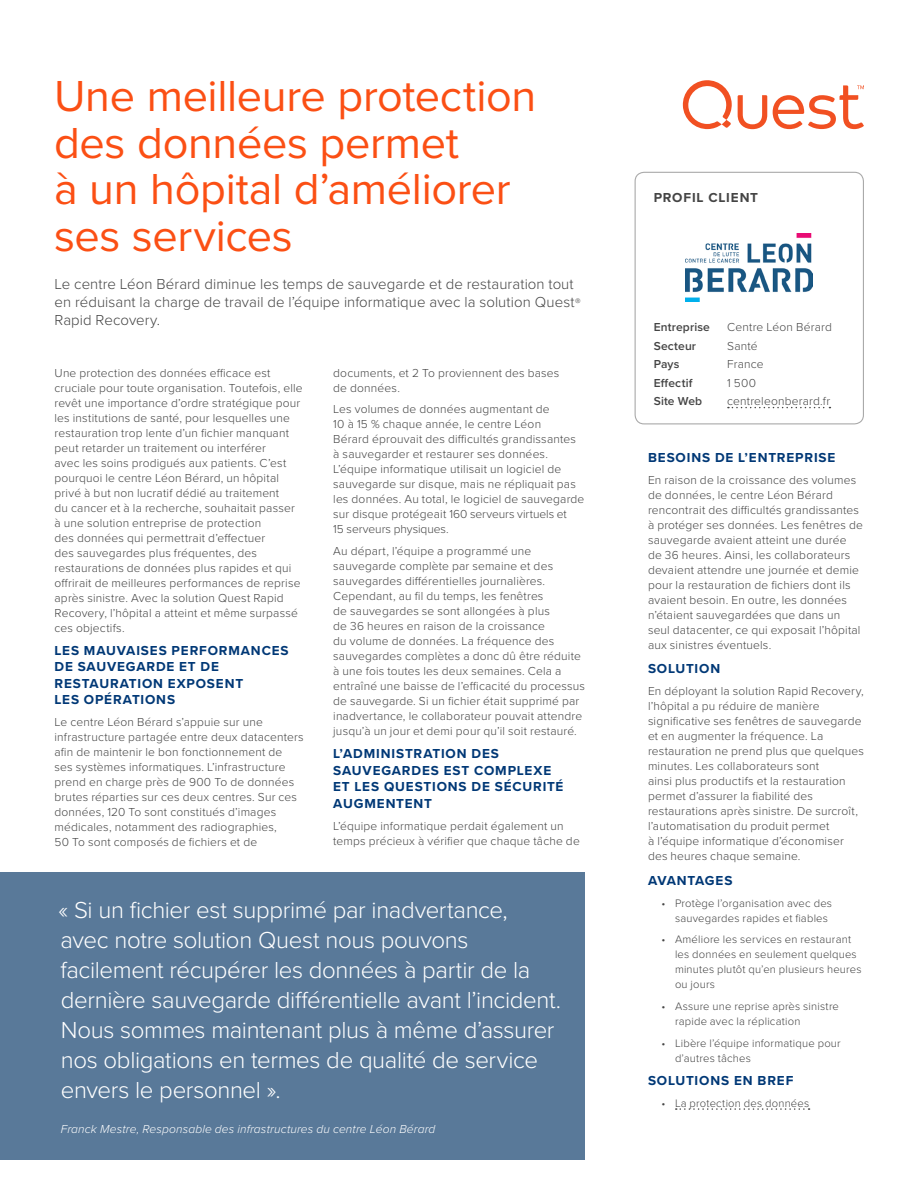
<style>
.page{position:relative;width:918px;height:1188px;background:#fff}
.page>*{position:absolute;margin:0;border:0;box-sizing:border-box;transform-origin:0 0}
._01_Headline_27{font:45px/46.5px "Proxima Nova";letter-spacing:-.005em;color:#fb4f14}
._15_Callout_Box_Larg{font:300 24px/30px "Proxima Nova";letter-spacing:-.015em;color:#fff}
._04_Subhead{font:300 15px/18px "Proxima Nova";letter-spacing:.005em;color:#444}
._05_Section_Heading{font:700 13.5px/16.5px "Proxima Nova";letter-spacing:.065em;color:#003876}
._05_Section_Heading-2{font:700 13.5px "Proxima Nova";letter-spacing:.065em;color:#444}
._05_Section_Heading-3{font:700 13.5px "Proxima Nova";letter-spacing:.045em;color:#003876}
._20_Body_Text_8{font:300 12px/15px "Proxima Nova";letter-spacing:.015em;color:#444}
._17_Callout_Box_Byli{font:italic 300 12px "Proxima Nova";letter-spacing:.01em;color:#fff}
._20_Body_Text_8-2{font:600 12px "Proxima Nova";letter-spacing:.015em;color:#444}
.t1{font:300 11.25px/15px "Proxima Nova";letter-spacing:.015em;color:#444}
.s1{font-size:11.25px}
</style>
<div class="page">
<svg style="left:738px;top:95px;width:29px;height:34px"></svg>
<svg style="left:683px;top:80px;width:49px;height:49px"></svg>
<svg style="left:773px;top:85px;width:91px;height:44px"></svg>
<div style="left:0;top:872px;width:585px;height:288px;background:#597999"></div>
<svg style="left:676px;top:1108px;width:134px;height:2px"></svg>
<svg style="left:728px;top:407px;width:102px;height:1px"></svg>
<div style="left:635px;top:172px;width:229px;height:252px;border:1px solid #aaa;border-radius:9px"></div>
<img style="left:686px;top:233px;width:127px;height:69px">
<p class="_01_Headline_27" style="left:54px;top:71px;width:484px">Une meilleure protection des données permet<br>à un hôpital d’améliorer ses services</p>
<p class="_04_Subhead" style="left:55px;top:275px;width:528px">Le centre Léon Bérard diminue les temps de sauvegarde et de restauration tout en réduisant la charge de travail de l’équipe informatique avec la solution Quest<span class="s1">®<br></span>Rapid Recovery.</p>
<p class="_20_Body_Text_8" style="left:55px;top:365px;width:250px">Une protection des données efficace est cruciale pour toute organisation. Toutefois, elle revêt une importance d’ordre stratégique pour les institutions de santé, pour lesquelles une restauration trop lente d’un fichier manquant peut retarder un traitement ou interférer<br>avec les soins prodigués aux patients. C’est pourquoi le centre Léon Bérard, un hôpital privé à but non lucratif dédié au traitement<br>du cancer et à la recherche, souhaitait passer à une solution entreprise de protection<br>des données qui permettrait d’effectuer<br>des sauvegardes plus fréquentes, des restaurations de données plus rapides et qui offrirait de meilleures performances de reprise après sinistre. Avec la solution Quest Rapid Recovery, l’hôpital a atteint et même surpassé ces objectifs.</p>
<p class="_05_Section_Heading" style="left:55px;top:642px;width:236px">LES MAUVAISES PERFORMANCES<br>DE SAUVEGARDE ET DE<br>RESTAURATION EXPOSENT<br>LES OPÉRATIONS</p>
<p class="_20_Body_Text_8" style="left:55px;top:714px;width:251px">Le centre Léon Bérard s’appuie sur une infrastructure partagée entre deux datacenters afin de maintenir le bon fonctionnement de<br>ses systèmes informatiques. L’infrastructure prend en charge près de 900 To de données brutes réparties sur ces deux centres. Sur ces données, 120 To sont constitués d’images médicales, notamment des radiographies,<br>50 To sont composés de fichiers et de</p>
<p class="_20_Body_Text_8" style="left:333px;top:365px;width:228px">documents, et 2 To proviennent des bases de données.</p>
<p class="_20_Body_Text_8" style="left:333px;top:401px;width:253px">Les volumes de données augmentant de<br>10 à 15 % chaque année, le centre Léon<br>Bérard éprouvait des difficultés grandissantes à sauvegarder et restaurer ses données.<br>L’équipe informatique utilisait un logiciel de sauvegarde sur disque, mais ne répliquait pas les données. Au total, le logiciel de sauvegarde sur disque protégeait 160 serveurs virtuels et<br>15 serveurs physiques.</p>
<p class="_20_Body_Text_8" style="left:333px;top:543px;width:253px">Au départ, l’équipe a programmé une sauvegarde complète par semaine et des sauvegardes différentielles journalières.<br>Cependant, au fil du temps, les fenêtres<br>de sauvegardes se sont allongées à plus<br>de 36 heures en raison de la croissance<br>du volume de données. La fréquence des sauvegardes complètes a donc dû être réduite à une fois toutes les deux semaines. Cela a entraîné une baisse de l’efficacité du processus de sauvegarde. Si un fichier était supprimé par inadvertance, le collaborateur pouvait attendre jusqu’à un jour et demi pour qu’il soit restauré.</p>
<p class="_05_Section_Heading" style="left:333px;top:745px;width:232px">L’ADMINISTRATION DES<br>SAUVEGARDES EST COMPLEXE<br>ET LES QUESTIONS DE SÉCURITÉ<br>AUGMENTENT</p>
<p class="_20_Body_Text_8" style="left:333px;top:818px;width:248px">L’équipe informatique perdait également un temps précieux à vérifier que chaque tâche de</p>
<p class="_15_Callout_Box_Larg" style="left:59px;top:894px;width:504px">« Si un fichier est supprimé par inadvertance, avec notre solution Quest nous pouvons facilement récupérer les données à partir de la dernière sauvegarde différentielle avant l’incident.<br>Nous sommes maintenant plus à même d’assurer nos obligations en termes de qualité de service envers le personnel ».</p>
<p class="_17_Callout_Box_Byli" style="left:61px;top:1120px;width:376px">Franck Mestre, Responsable des infrastructures du centre Léon Bérard</p>
<p class="_05_Section_Heading-2" style="left:654px;top:187px;width:106px">PROFIL CLIENT</p>
<p class="_20_Body_Text_8-2" style="left:654px;top:318px;width:58px">Entreprise</p>
<p class="_20_Body_Text_8" style="left:727px;top:319px;width:106px">Centre Léon Bérard</p>
<p class="_20_Body_Text_8-2" style="left:654px;top:337px;width:44px">Secteur</p>
<p class="_20_Body_Text_8" style="left:727px;top:338px;width:32px">Santé</p>
<p class="_20_Body_Text_8-2" style="left:654px;top:355px;width:27px">Pays</p>
<p class="_20_Body_Text_8" style="left:727px;top:356px;width:38px">France</p>
<p class="_20_Body_Text_8-2" style="left:654px;top:374px;width:40px">Effectif</p>
<p class="_20_Body_Text_8" style="left:727px;top:375px;width:30px">1 500</p>
<p class="_20_Body_Text_8-2" style="left:654px;top:392px;width:50px">Site Web</p>
<p class="_20_Body_Text_8" style="left:727px;top:393px;width:105px">centreleonberard.fr</p>
<p class="_05_Section_Heading" style="left:648px;top:449px;width:189px">BESOINS DE L’ENTREPRISE</p>
<p class="_20_Body_Text_8" style="left:648px;top:472px;width:216px">En raison de la croissance des volumes de données, le centre Léon Bérard rencontrait des difficultés grandissantes à protéger ses données. Les fenêtres de sauvegarde avaient atteint une durée de 36 heures. Ainsi, les collaborateurs devaient attendre une journée et demie pour la restauration de fichiers dont ils avaient besoin. En outre, les données n’étaient sauvegardées que dans un seul datacenter, ce qui exposait l’hôpital aux sinistres éventuels.</p>
<p class="_05_Section_Heading" style="left:648px;top:660px;width:74px">SOLUTION</p>
<p class="_20_Body_Text_8" style="left:648px;top:683px;width:218px">En déployant la solution Rapid Recovery, l’hôpital a pu réduire de manière significative ses fenêtres de sauvegarde et en augmenter la fréquence. La restauration ne prend plus que quelques minutes. Les collaborateurs sont<br>ainsi plus productifs et la restauration permet d’assurer la fiabilité des restaurations après sinistre. De surcroît, l’automatisation du produit permet<br>à l’équipe informatique d’économiser des heures chaque semaine.</p>
<p class="_05_Section_Heading-3" style="left:648px;top:870px;width:86px">AVANTAGES</p>
<p class="t1" style="left:675px;top:895px;width:159px;text-indent:-14px">• Protège l’organisation avec des sauvegardes rapides et fiables</p>
<p class="t1" style="left:675px;top:932px;width:188px;text-indent:-14px">• Améliore les services en restaurant les données en seulement quelques minutes plutôt qu’en plusieurs heures ou jours</p>
<p class="t1" style="left:675px;top:998px;width:166px;text-indent:-14px">• Assure une reprise après sinistre rapide avec la réplication</p>
<p class="t1" style="left:675px;top:1035px;width:167px;text-indent:-14px">• Libère l’équipe informatique pour d’autres tâches</p>
<p class="_05_Section_Heading" style="left:648px;top:1072px;width:147px">SOLUTIONS EN BREF</p>
<p class="t1" style="left:662px;top:1095px;width:149px">• La protection des données</p>
</div>
